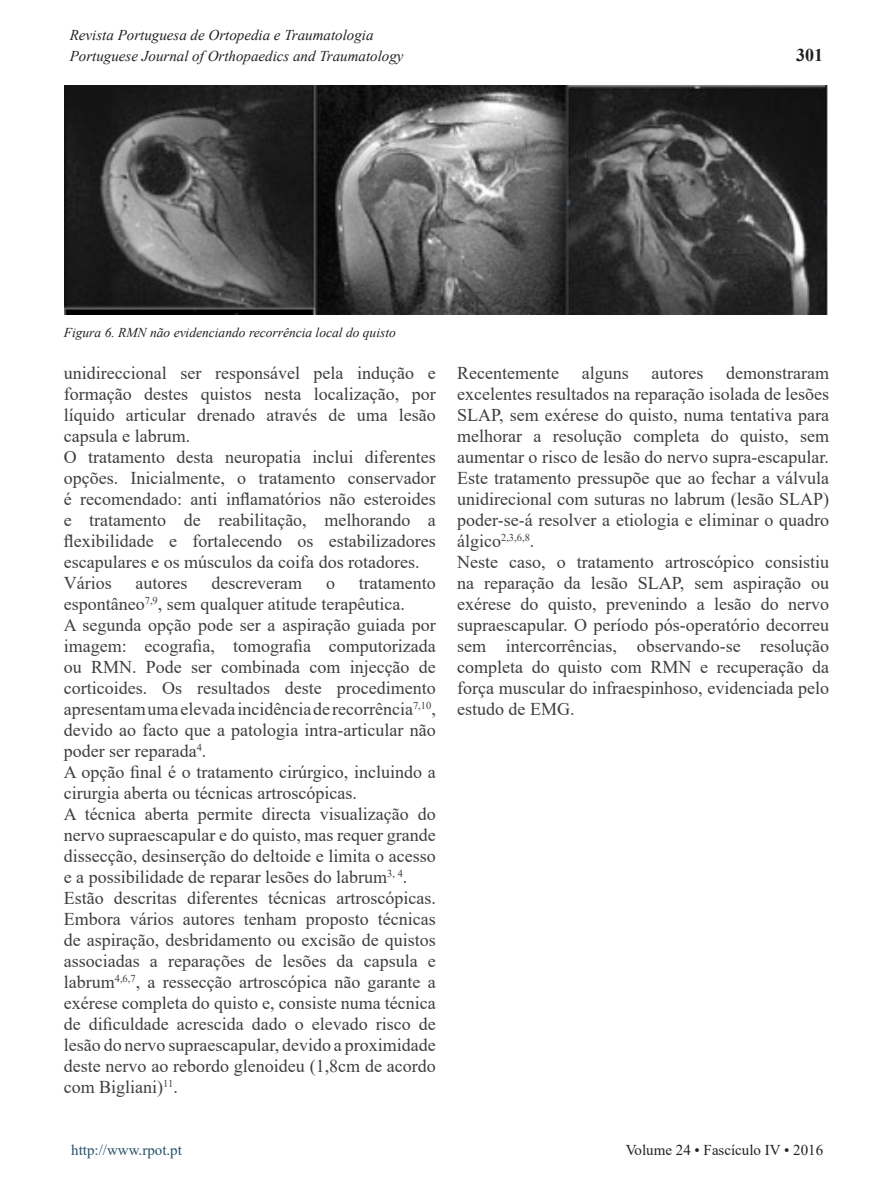
<style>
.page{position:relative;width:893px;height:1191px;background:#fff}
.page>*{position:absolute;margin:0;border:0;box-sizing:border-box;transform-origin:0 0}
.Parágrafo_Geral{font:18px/21px "Times New Roman";color:#3e3e3f;text-align:justify}
.t1{font:700 18px "Times New Roman";color:#231f20}
.t2{font:italic 15px/21px "Times New Roman";color:#231f20}
.t3{font:15px "Times New Roman";color:#231f20}
.t4{font:15px "Times New Roman";color:#27516b}
.legendas{font:italic 13.5px "Times New Roman";color:#231f20}
</style>
<div class="page">
<img style="left:64px;top:85px;width:764px;height:230px">
<p class="t2" style="left:70px;top:24px;width:335px">Revista Portuguesa de Ortopedia e Traumatologia<br>Portuguese Journal of Orthopaedics and Traumatology</p>
<p class="t1" style="left:796px;top:42px;width:28px">301</p>
<p class="legendas" style="left:64px;top:323px;width:334px">Figura 6. RMN não evidenciando recorrência local do quisto</p>
<p class="Parágrafo_Geral" style="left:64px;top:362px;width:374px">unidireccional ser responsável pela indução e formação destes quistos nesta localização, por líquido articular drenado através de uma lesão capsula e labrum.</p>
<p class="Parágrafo_Geral" style="left:64px;top:446px;width:374px">O tratamento desta neuropatia inclui diferentes opções. Inicialmente, o tratamento conservador é recomendado: anti inflamatórios não esteroides e tratamento de reabilitação, melhorando a flexibilidade e fortalecendo os estabilizadores escapulares e os músculos da coifa dos rotadores.</p>
<p class="Parágrafo_Geral" style="left:64px;top:572px;width:49px">Vários</p>
<p class="Parágrafo_Geral" style="left:136px;top:572px;width:53px">autores</p>
<p class="Parágrafo_Geral" style="left:211px;top:572px;width:92px">descreveram</p>
<p class="Parágrafo_Geral" style="left:326px;top:572px;width:10px">o</p>
<p class="Parágrafo_Geral" style="left:64px;top:572px;width:374px;text-indent:295px">tratamento espontâneo<sup>7,9</sup>, sem qualquer atitude terapêutica.</p>
<p class="Parágrafo_Geral" style="left:64px;top:614px;width:374px">A segunda opção pode ser a aspiração guiada por imagem: ecografia, tomografia computorizada ou RMN. Pode ser combinada com injecção de corticoides. Os resultados deste procedimento apresentam uma elevada incidência de recorrência<sup>7,10</sup>, devido ao facto que a patologia intra-articular não poder ser reparada<sup>4</sup>.</p>
<p class="Parágrafo_Geral" style="left:64px;top:761px;width:374px">A opção final é o tratamento cirúrgico, incluindo a cirurgia aberta ou técnicas artroscópicas.</p>
<p class="Parágrafo_Geral" style="left:64px;top:803px;width:374px">A técnica aberta permite directa visualização do nervo supraescapular e do quisto, mas requer grande dissecção, desinserção do deltoide e limita o acesso e a possibilidade de reparar lesões do labrum<sup>3,</sup> <sup>4</sup>.</p>
<p class="Parágrafo_Geral" style="left:64px;top:887px;width:374px">Estão descritas diferentes técnicas artroscópicas.<br>Embora vários autores tenham proposto técnicas de aspiração, desbridamento ou excisão de quistos associadas a reparações de lesões da capsula e labrum<sup>4,6,7</sup>, a ressecção artroscópica não garante a exérese completa do quisto e, consiste numa técnica de dificuldade acrescida dado o elevado risco de lesão do nervo supraescapular, devido a proximidade deste nervo ao rebordo glenoideu (1,8cm de acordo com Bigliani)<sup>11</sup>.</p>
<p class="Parágrafo_Geral" style="left:457px;top:362px;width:374px;text-indent:269px">demonstraram excelentes resultados na reparação isolada de lesões SLAP, sem exérese do quisto, numa tentativa para melhorar a resolução completa do quisto, sem aumentar o risco de lesão do nervo supra-escapular.</p>
<p class="Parágrafo_Geral" style="left:457px;top:467px;width:374px">Este tratamento pressupõe que ao fechar a válvula unidirecional com suturas no labrum (lesão SLAP) poder-se-á resolver a etiologia e eliminar o quadro álgico<sup>2,3,6,8</sup>.</p>
<p class="Parágrafo_Geral" style="left:457px;top:551px;width:374px">Neste caso, o tratamento artroscópico consistiu na reparação da lesão SLAP, sem aspiração ou exérese do quisto, prevenindo a lesão do nervo supraescapular. O período pós-operatório decorreu sem intercorrências, observando-se resolução completa do quisto com RMN e recuperação da força muscular do infraespinhoso, evidenciada pelo estudo de EMG.</p>
<p class="Parágrafo_Geral" style="left:457px;top:362px;width:103px">Recentemente</p>
<p class="Parágrafo_Geral" style="left:582px;top:362px;width:48px">alguns</p>
<p class="Parágrafo_Geral" style="left:651px;top:362px;width:53px">autores</p>
<p class="t4" style="left:71px;top:1139px;width:112px">http://www.rpot.pt</p>
<p class="t3" style="left:626px;top:1139px;width:199px">Volume 24 • Fascículo IV • 2016</p>
</div>
